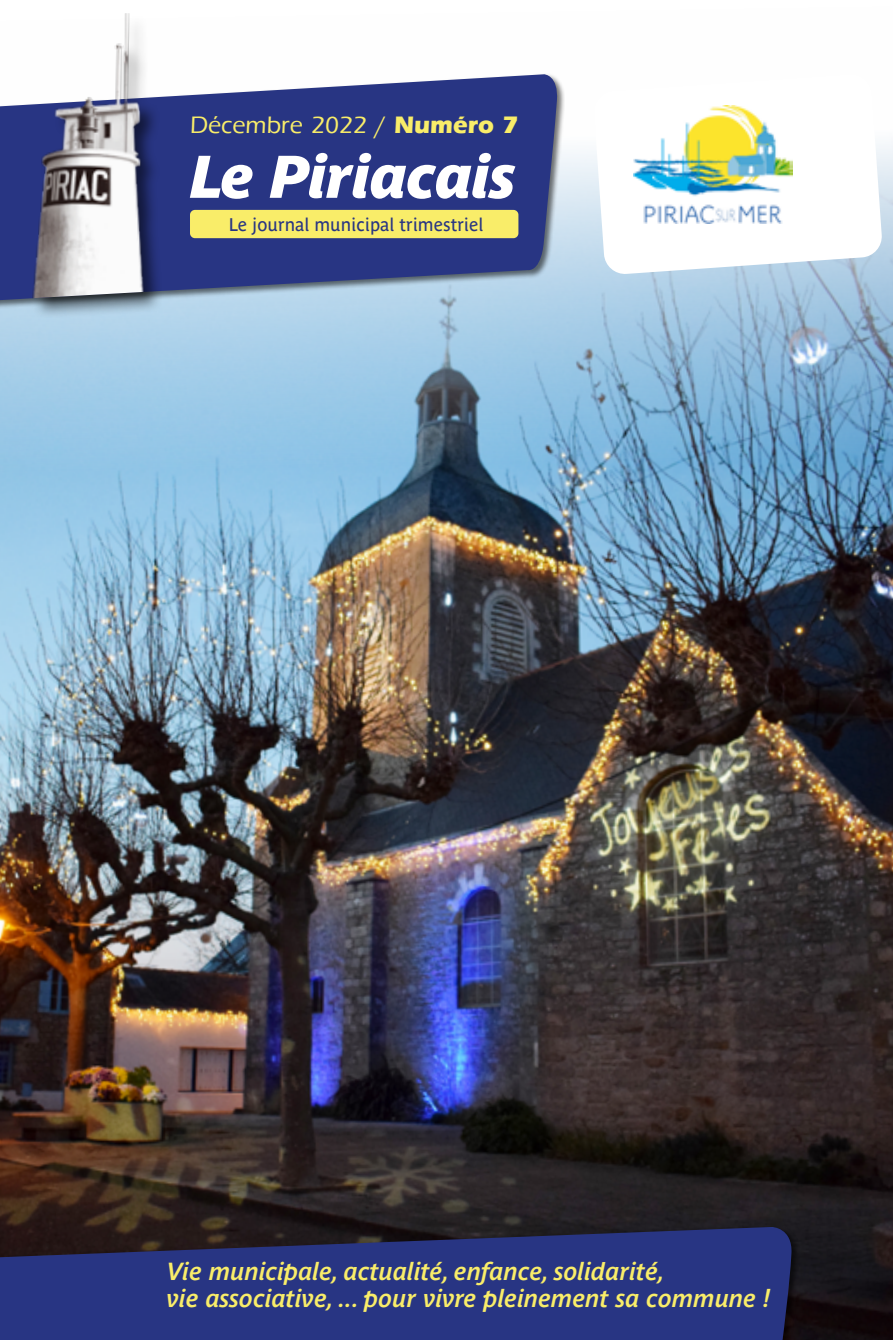
<style>
.page{position:relative;width:893px;height:1340px;background:#fff}
.page>*{position:absolute;margin:0;border:0;box-sizing:border-box;transform-origin:0 0}
.t1{font:italic 59.5px "Parisine Plus Std Sombre";letter-spacing:-.01em;color:#fff}
.t2{font:italic 700 24.5px/26.2px "Parisine Plus Std Gris";color:#f9ed69}
.t3{font:500 24.5px "Eras ITC";color:#f9ed69}
.t4{font:18.2px "Parisine Plus Std";color:#283583}
.s1{font-weight:700}
</style>
<div class="page">
<img style="left:0;top:142px;width:893px;height:1197px">
<div style="left:0;top:74px;width:565px;height:238px;background:#000;opacity:.55"></div>
<svg style="left:0;top:74px;width:559px;height:229px;background:#455294"></svg>
<svg style="left:0;top:1226px;width:793px;height:113px;background:#273073"></svg>
<svg style="left:593px;top:105px;width:289px;height:170px"></svg>
<img style="left:633px;top:106px;width:159px;height:117px">
<div style="left:31px;top:13px;width:131px;height:305px;background:#000;opacity:.55"></div>
<img style="left:22px;top:13px;width:144px;height:286px">
<div style="left:190px;top:210px;width:328px;height:28px;background:#f9ed69;border-radius:5px"></div>
<p class="t3" style="left:190px;top:111px;width:330px">Décembre 2022 / <span class="s1">Numéro 7</span></p>
<h1 class="t1" style="left:190px;top:142px;width:327px">Le Piriacais</h1>
<p class="t4" style="left:229px;top:214px;width:256px">Le journal municipal trimestriel</p>
<p class="t2" style="left:167px;top:1258px;width:605px">Vie municipale, actualité, enfance, solidarité,<br>vie associative, ... pour vivre pleinement sa commune !</p>
</div>
